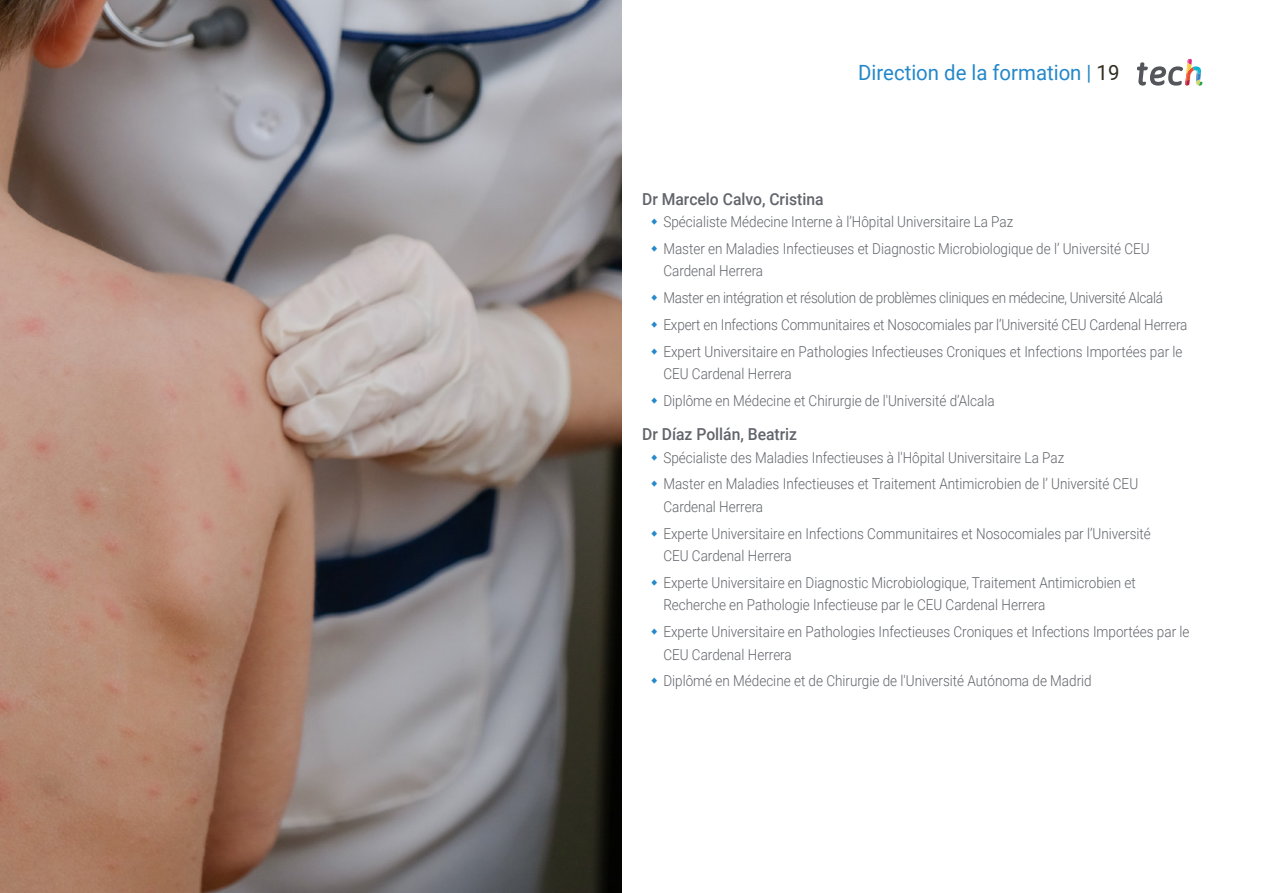
<style>
.page{position:relative;width:1263px;height:893px;background:#fff}
.page>*{position:absolute;margin:0;border:0;box-sizing:border-box;transform-origin:0 0}
.t1{font:21px "Roboto";color:#2488c9}
.t2{font:500 16.5px "Roboto";color:#61646a;scale:.95 1}
.t3{font:300 15px/26.7px "Roboto";color:#61646a;scale:.9 1}
.s1{color:#312e20}
</style>
<div class="page">
<svg style="left:1137px;top:59px;width:65px;height:27px"></svg>
<img style="left:0;top:0;width:621px;height:893px">
<h1 class="t1" style="left:858px;top:57px;width:263px">Direction de la formation | <span class="s1">19</span></h1>
<p class="t2" style="left:642px;top:187px;width:193px">Dr Marcelo Calvo, Cristina</p>
<p class="t3" style="left:663px;top:208px;width:542px">Spécialiste Médecine Interne à l’Hôpital Universitaire La Paz<br>Master en Maladies Infectieuses et Diagnostic Microbiologique de l’ Université CEU</p>
<p class="t3" style="left:663px;top:257px;width:584px">Cardenal Herrera<br>Master en intégration et résolution de problèmes cliniques en médecine, Université Alcalá Expert en Infections Communitaires et Nosocomiales par l’Université CEU Cardenal Herrera Expert Universitaire en Pathologies Infectieuses Croniques et Infections Importées par le</p>
<p class="t3" style="left:663px;top:360px;width:370px">CEU Cardenal Herrera<br>Diplôme en Médecine et Chirurgie de l'Université d’Alcala</p>
<p class="t2" style="left:642px;top:423px;width:165px">Dr Díaz Pollán, Beatriz</p>
<p class="t3" style="left:663px;top:443px;width:529px">Spécialiste des Maladies Infectieuses à l'Hôpital Universitaire La Paz<br>Master en Maladies Infectieuses et Traitement Antimicrobien de l’ Université CEU</p>
<p class="t3" style="left:663px;top:493px;width:543px">Cardenal Herrera<br>Experte Universitaire en Infections Communitaires et Nosocomiales par l’Université</p>
<p class="t3" style="left:663px;top:542px;width:527px">CEU Cardenal Herrera<br>Experte Universitaire en Diagnostic Microbiologique, Traitement Antimicrobien et</p>
<p class="t3" style="left:663px;top:591px;width:586px">Recherche en Pathologie Infectieuse par le CEU Cardenal Herrera<br>Experte Universitaire en Pathologies Infectieuses Croniques et Infections Importées par le</p>
<p class="t3" style="left:663px;top:640px;width:477px">CEU Cardenal Herrera<br>Diplômé en Médecine et de Chirurgie de l'Université Autónoma de Madrid</p>
</div>
